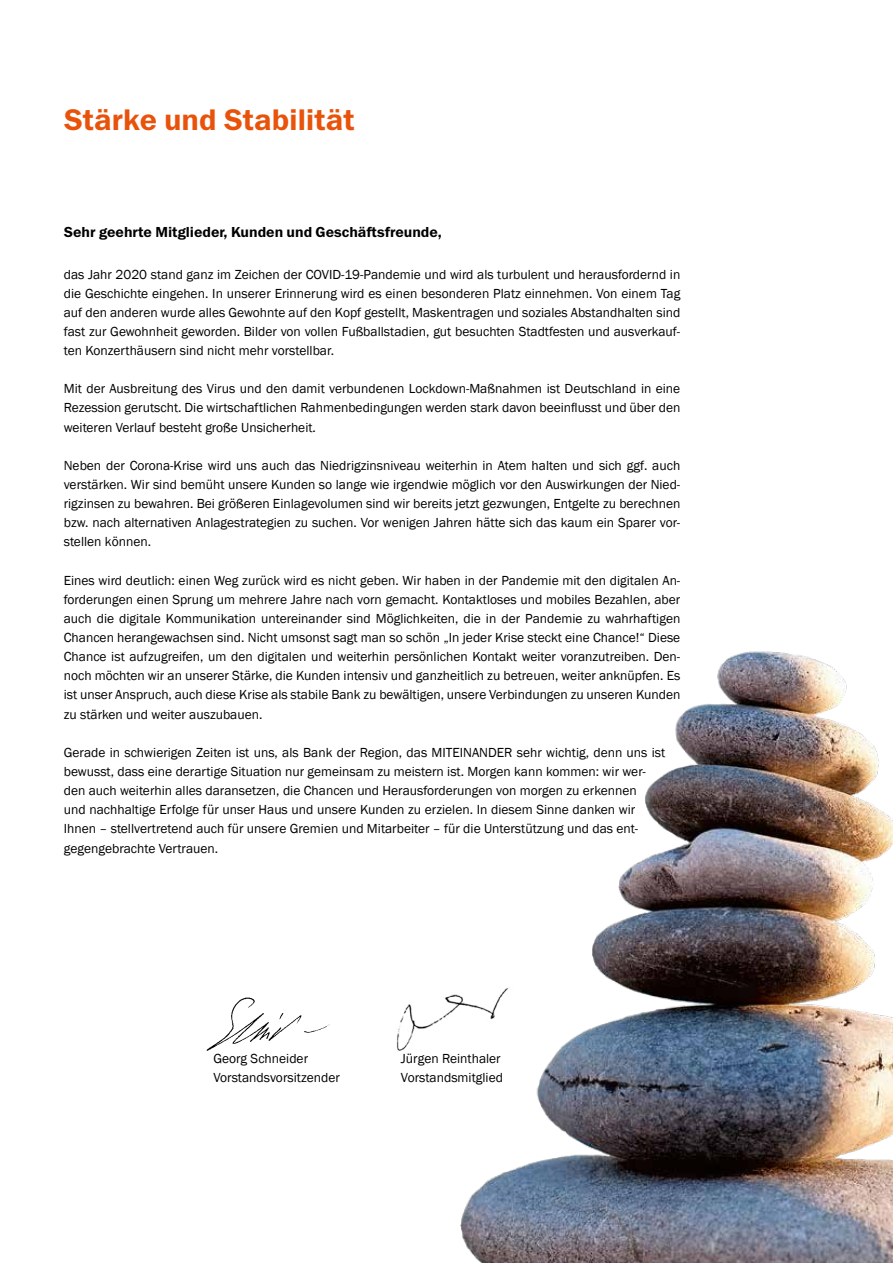
<style>
.page{position:relative;width:893px;height:1263px;background:#fff}
.page>*{position:absolute;margin:0;border:0;box-sizing:border-box;transform-origin:0 0}
.t1{font:600 30px "Franklin Gothic ITC";color:#e9520a}
.t2{font:600 14.7px "Franklin Gothic ITC";color:#000}
.t3{font:13.5px/19.2px "Franklin Gothic";color:#000;text-align:justify}
</style>
<div class="page">
<img style="left:206px;top:997px;width:124px;height:54px">
<img style="left:396px;top:651px;width:497px;height:612px">
<h1 class="t1" style="left:64px;top:101px;width:292px">Stärke und Stabilität</h1>
<p class="t2" style="left:64px;top:223px;width:380px">Sehr geehrte Mitglieder, Kunden und Geschäftsfreunde,</p>
<p class="t3" style="left:64px;top:265px;width:618px">das Jahr 2020 stand ganz im Zeichen der COVID-19-Pandemie und wird als turbulent und herausfordernd in die Geschichte eingehen. In unserer Erinnerung wird es einen besonderen Platz einnehmen. Von einem Tag auf den anderen wurde alles Gewohnte auf den Kopf gestellt, Maskentragen und soziales Abstandhalten sind fast zur Gewohnheit geworden. Bilder von vollen Fußballstadien, gut besuchten Stadtfesten und ausverkauf&shy;ten Konzerthäusern sind nicht mehr vorstellbar.</p>
<p class="t3" style="left:64px;top:379px;width:618px">Mit der Ausbreitung des Virus und den damit verbundenen Lockdown-Maßnahmen ist Deutschland in eine Rezession gerutscht. Die wirtschaftlichen Rahmenbedingungen werden stark davon beeinflusst und über den weiteren Verlauf besteht große Unsicherheit.</p>
<p class="t3" style="left:64px;top:456px;width:618px">Neben der Corona-Krise wird uns auch das Niedrigzinsniveau weiterhin in Atem halten und sich ggf. auch verstärken. Wir sind bemüht unsere Kunden so lange wie irgendwie möglich vor den Auswirkungen der Nied&shy;rigzinsen zu bewahren. Bei größeren Einlagevolumen sind wir bereits jetzt gezwungen, Entgelte zu berechnen bzw. nach alternativen Anlagestrategien zu suchen. Vor wenigen Jahren hätte sich das kaum ein Sparer vor&shy;stellen können.</p>
<p class="t3" style="left:64px;top:571px;width:618px">Eines wird deutlich: einen Weg zurück wird es nicht geben. Wir haben in der Pandemie mit den digitalen An&shy;forderungen einen Sprung um mehrere Jahre nach vorn gemacht. Kontaktloses und mobiles Bezahlen, aber auch die digitale Kommunikation untereinander sind Möglichkeiten, die in der Pandemie zu wahrhaftigen Chancen herangewachsen sind. Nicht umsonst sagt man so schön „In jeder Krise steckt eine Chance!“ Diese Chance ist aufzugreifen, um den digitalen und weiterhin persönlichen Kontakt weiter voranzutreiben. Den&shy;noch möchten wir an unserer Stärke, die Kunden intensiv und ganzheitlich zu betreuen, weiter anknüpfen. Es ist unser Anspruch, auch diese Krise als stabile Bank zu bewältigen, unsere Verbindungen zu unseren Kunden zu stärken und weiter auszubauen.</p>
<p class="t3" style="left:64px;top:743px;width:603px;text-align:left">Gerade in schwierigen Zeiten ist uns, als Bank der Region, das MITEINANDER sehr wichtig, denn uns ist bewusst, dass eine derartige Situation nur gemeinsam zu meistern ist. Morgen kann kommen: wir wer&shy;den auch weiterhin alles daransetzen, die Chancen und Herausforderungen von morgen zu erkennen<br>und nachhaltige Erfolge für unser Haus und unsere Kunden zu erzielen. In diesem Sinne danken wir Ihnen – stellvertretend auch für unsere Gremien und Mitarbeiter – für die Unterstützung und das ent&shy;gegengebrachte Vertrauen.</p>
<p class="t3" style="left:213px;top:1049px;width:96px">Georg Schneider</p>
<p class="t3" style="left:401px;top:1049px;width:101px">Jürgen Reinthaler</p>
<p class="t3" style="left:213px;top:1068px;width:128px">Vorstandsvorsitzender</p>
<p class="t3" style="left:401px;top:1068px;width:104px">Vorstandsmitglied</p>
</div>
